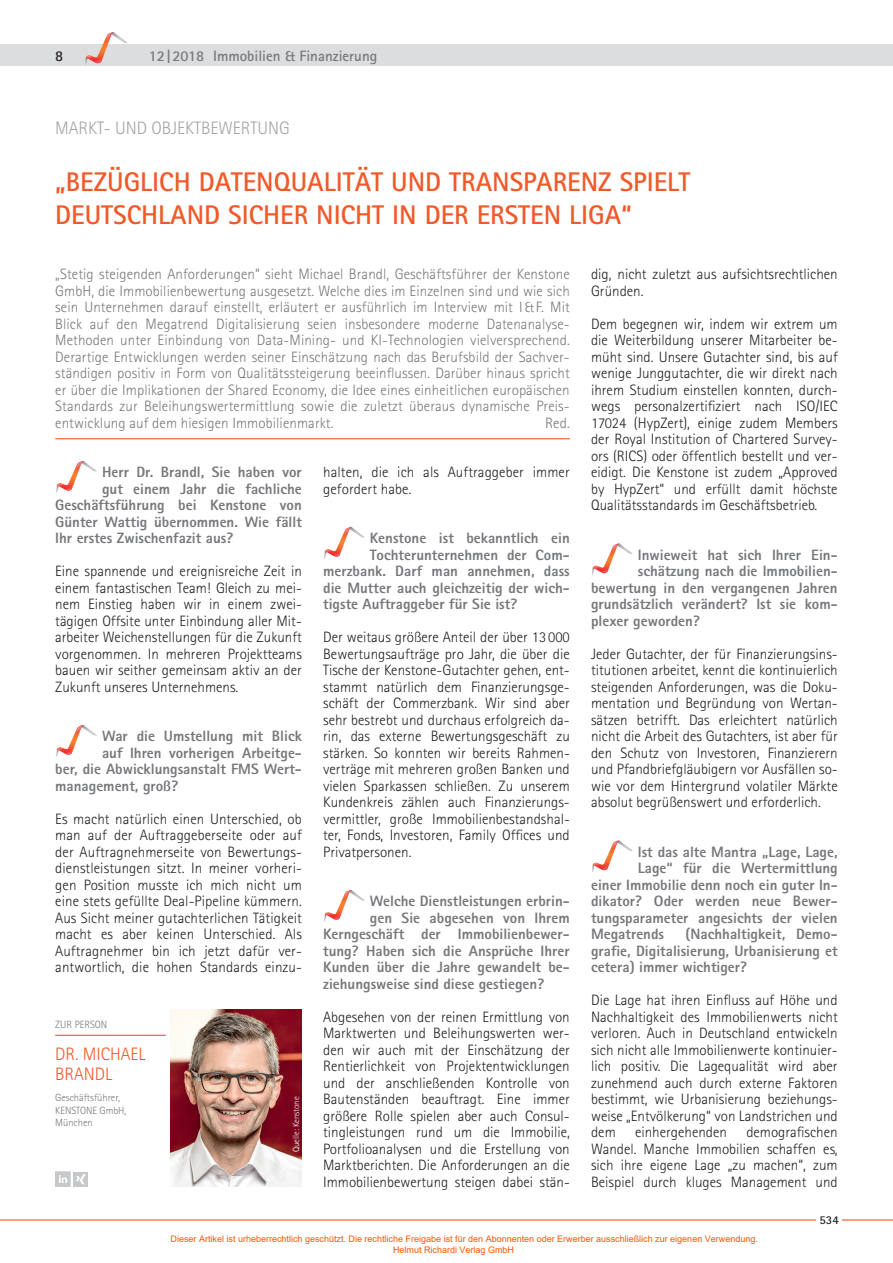
<style>
.page{position:relative;width:893px;height:1263px;background:#fff}
.page>*{position:absolute;margin:0;border:0;box-sizing:border-box;transform-origin:0 0}
.t1{font:700 27px/33px "Rotis Sans Serif";color:#f15929}
.t2{font:300 18px "Rotis Sans Serif";color:#a3a4a8}
.t3{font:300 18px/20.2px "Rotis Sans Serif";color:#f15929}
.t4{font:300 15px/16.5px "Rotis Sans Serif";color:#231f20;text-align:justify}
.t5{font:800 15px/16.5px "Rotis Sans Serif";color:#76787b;text-align:justify}
.t6{font:300 15px/16.5px "Rotis Sans Serif";letter-spacing:.005em;color:#76787b;text-align:justify}
.t7{font:700 15px "Rotis Sans Serif";color:#76787b}
.t8{font:700 15px "Rotis Sans Serif";color:#231f20}
.t9{font:700 12px "Rotis Sans Serif";color:#231f20}
.t10{font:300 10.5px/12.6px "Rotis Sans Serif";letter-spacing:-.005em;color:#76787b}
.t11{font:9px/10.8px "Arial";color:#ff5400}
.t12{font:300 9px "Rotis Sans Serif";letter-spacing:-.01em;color:#fff}
</style>
<div class="page">
<div style="left:0;top:45px;width:893px;height:21px;background:#dcdddf"></div>
<svg style="left:85px;top:32px;width:43px;height:33px"></svg>
<hr style="left:0;top:1219px;width:893px;height:1px;background:#f15929">
<div style="left:816px;top:1214px;width:26px;height:13px;background:#fff"></div>
<hr style="left:55px;top:438px;width:515px;height:1px;background:#f15929">
<svg style="left:56px;top:461px;width:41px;height:32px"></svg>
<svg style="left:56px;top:725px;width:41px;height:32px"></svg>
<svg style="left:324px;top:527px;width:41px;height:32px"></svg>
<svg style="left:324px;top:890px;width:41px;height:32px"></svg>
<svg style="left:592px;top:543px;width:41px;height:32px"></svg>
<svg style="left:592px;top:840px;width:41px;height:32px"></svg>
<img style="left:170px;top:1010px;width:132px;height:176px">
<hr style="left:55px;top:1035px;width:111px;height:1px;background:#f15929">
<div style="left:73px;top:1172px;width:15px;height:15px;background:#c7c8ca"></div>
<svg style="left:76px;top:1174px;width:10px;height:10px"></svg>
<svg style="left:55px;top:1172px;width:15px;height:15px"></svg>
<p class="t8" style="left:55px;top:46px;width:10px">8</p>
<p class="t7" style="left:149px;top:46px;width:230px">12|2018 Immobilien &amp; Finanzierung</p>
<p class="t2" style="left:55px;top:117px;width:236px">MARKT- UND OBJEKTBEWERTUNG</p>
<h1 class="t1" style="left:55px;top:165px;width:637px">„BEZÜGLICH DATENQUALITÄT UND TRANSPARENZ SPIELT<br>DEUTSCHLAND SICHER NICHT IN DER ERSTEN LIGA“</h1>
<p class="t6" style="left:55px;top:266px;width:516px">„Stetig steigenden Anforderungen“ sieht Michael Brandl, Geschäftsführer der Kenstone GmbH, die Immobilienbewertung ausgesetzt. Welche dies im Einzelnen sind und wie sich sein Unternehmen darauf einstellt, erläutert er ausführlich im Interview mit I&amp;F. Mit Blick auf den Megatrend Digitalisierung seien insbesondere moderne Datenanalyse-Methoden unter Einbindung von Data-Mining- und KI-Technologien vielversprechend.<br>Derartige Entwicklungen werden seiner Einschätzung nach das Berufsbild der Sachver&shy;ständigen positiv in Form von Qualitätssteigerung beeinflussen. Darüber hinaus spricht er über die Implikationen der Shared Economy, die Idee eines einheitlichen europäischen Standards zur Beleihungswertermittlung sowie die zuletzt überaus dynamische Preis&shy;entwicklung auf dem hiesigen Immobilienmarkt.</p>
<p class="t6" style="left:545px;top:414px;width:26px">Red.</p>
<p class="t5" style="left:102px;top:464px;width:201px">Herr Dr. Brandl, Sie haben vor</p>
<p class="t5" style="left:102px;top:480px;width:201px">gut einem Jahr die fachliche</p>
<p class="t5" style="left:55px;top:497px;width:248px">Geschäftsführung bei Kenstone von</p>
<p class="t5" style="left:55px;top:513px;width:248px">Günter Wattig übernommen. Wie fällt</p>
<p class="t5" style="left:55px;top:530px;width:180px">Ihr erstes Zwischenfazit aus?</p>
<p class="t4" style="left:55px;top:563px;width:248px">Eine spannende und ereignisreiche Zeit in einem fantastischen Team! Gleich zu mei&shy;nem Einstieg haben wir in einem zwei&shy;tägigen Offsite unter Einbindung aller Mit&shy;arbeiter Weichenstellungen für die Zukunft vorgenommen. In mehreren Projektteams bauen wir seither gemeinsam aktiv an der Zukunft unseres Unternehmens.</p>
<p class="t5" style="left:102px;top:728px;width:201px">War die Umstellung mit Blick</p>
<p class="t5" style="left:102px;top:744px;width:201px">auf Ihren vorherigen Arbeitge-</p>
<p class="t5" style="left:55px;top:761px;width:248px">ber, die Abwicklungsanstalt FMS Wert-</p>
<p class="t5" style="left:55px;top:777px;width:125px">management, groß?</p>
<p class="t4" style="left:55px;top:810px;width:248px">Es macht natürlich einen Unterschied, ob man auf der Auftraggeberseite oder auf der Auftragnehmerseite von Bewertungs&shy;dienstleistungen sitzt. In meiner vorheri&shy;gen Position musste ich mich nicht um eine stets gefüllte Deal-Pipeline kümmern.<br>Aus Sicht meiner gutachterlichen Tätigkeit macht es aber keinen Unterschied. Als Auftragnehmer bin ich jetzt dafür ver&shy;antwortlich, die hohen Standards einzu-</p>
<p class="t10" style="left:55px;top:1018px;width:54px">ZUR PERSON</p>
<p class="t3" style="left:55px;top:1043px;width:92px">DR. MICHAEL<br>BRANDL</p>
<p class="t10" style="left:55px;top:1091px;width:73px">Geschäftsführer,<br>KENSTONE GmbH,<br>München</p>
<p class="t12" style="left:291px;top:1152px;width:57px;rotate:-90deg">Quelle: Kenstone</p>
<p class="t4" style="left:323px;top:464px;width:248px">halten, die ich als Auftraggeber immer gefordert habe.</p>
<p class="t5" style="left:370px;top:530px;width:201px">Kenstone ist bekanntlich ein</p>
<p class="t5" style="left:370px;top:546px;width:201px">Tochterunternehmen der Com-</p>
<p class="t5" style="left:323px;top:563px;width:248px">merzbank. Darf man annehmen, dass</p>
<p class="t5" style="left:323px;top:579px;width:248px">die Mutter auch gleichzeitig der wich-</p>
<p class="t5" style="left:323px;top:596px;width:196px">tigste Auftraggeber für Sie ist?</p>
<p class="t4" style="left:323px;top:629px;width:248px">Der weitaus größere Anteil der über 13 000<br>Bewertungsaufträge pro Jahr, die über die Tische der Kenstone-Gutachter gehen, ent&shy;stammt natürlich dem Finanzierungsge&shy;schäft der Commerzbank. Wir sind aber sehr bestrebt und durchaus erfolgreich da&shy;rin, das externe Bewertungsgeschäft zu stärken. So konnten wir bereits Rahmen&shy;verträge mit mehreren großen Banken und vielen Sparkassen schließen. Zu unserem Kundenkreis zählen auch Finanzierungs&shy;vermittler, große Immobilienbestandshal&shy;ter, Fonds, Investoren, Family Offices und Privatpersonen.</p>
<p class="t5" style="left:370px;top:893px;width:201px">Welche Dienstleistungen erbrin-</p>
<p class="t5" style="left:370px;top:909px;width:201px">gen Sie abgesehen von Ihrem</p>
<p class="t5" style="left:323px;top:926px;width:248px">Kerngeschäft der Immobilienbewer-</p>
<p class="t5" style="left:323px;top:942px;width:248px">tung? Haben sich die Ansprüche Ihrer</p>
<p class="t5" style="left:323px;top:959px;width:248px">Kunden über die Jahre gewandelt be-</p>
<p class="t5" style="left:323px;top:975px;width:223px">ziehungsweise sind diese gestiegen?</p>
<p class="t4" style="left:323px;top:1008px;width:248px">Abgesehen von der reinen Ermittlung von Marktwerten und Beleihungswerten wer&shy;den wir auch mit der Einschätzung der Rentierlichkeit von Projektentwicklungen und der anschließenden Kontrolle von Bautenständen beauftragt. Eine immer größere Rolle spielen aber auch Consul&shy;tingleistungen rund um die Immobilie, Portfolioanalysen und die Erstellung von Marktberichten. Die Anforderungen an die Immobilienbewertung steigen dabei stän-</p>
<p class="t4" style="left:591px;top:266px;width:248px">dig, nicht zuletzt aus aufsichtsrechtlichen<br>Gründen.</p>
<p class="t4" style="left:591px;top:315px;width:248px">Dem begegnen wir, indem wir extrem um die Weiterbildung unserer Mitarbeiter be&shy;müht sind. Unsere Gutachter sind, bis auf wenige Junggutachter, die wir direkt nach ihrem Studium einstellen konnten, durch&shy;wegs personalzertifiziert nach ISO/IEC 17024 (HypZert), einige zudem Members der Royal Institution of Chartered Survey&shy;ors (RICS) oder öffentlich bestellt und ver&shy;eidigt. Die Kenstone ist zudem „Approved by HypZert“ und erfüllt damit höchste Qualitätsstandards im Geschäftsbetrieb.</p>
<p class="t5" style="left:638px;top:546px;width:201px">Inwieweit hat sich Ihrer Ein-</p>
<p class="t5" style="left:638px;top:563px;width:201px">schätzung nach die Immobilien-</p>
<p class="t5" style="left:591px;top:579px;width:248px">bewertung in den vergangenen Jahren</p>
<p class="t5" style="left:591px;top:596px;width:248px">grundsätzlich verändert? Ist sie kom-</p>
<p class="t5" style="left:591px;top:612px;width:110px">plexer geworden?</p>
<p class="t4" style="left:591px;top:645px;width:248px">Jeder Gutachter, der für Finanzierungsins&shy;titutionen arbeitet, kennt die kontinuierlich steigenden Anforderungen, was die Doku&shy;mentation und Begründung von Wertan&shy;sätzen betrifft. Das erleichtert natürlich nicht die Arbeit des Gutachters, ist aber für den Schutz von Investoren, Finanzierern und Pfandbriefgläubigern vor Ausfällen so&shy;wie vor dem Hintergrund volatiler Märkte absolut begrüßenswert und erforderlich.</p>
<p class="t5" style="left:638px;top:843px;width:201px">Ist das alte Mantra „Lage, Lage,</p>
<p class="t5" style="left:638px;top:860px;width:201px">Lage“ für die Wertermittlung</p>
<p class="t5" style="left:591px;top:876px;width:248px">einer Immobilie denn noch ein guter In-</p>
<p class="t5" style="left:591px;top:893px;width:248px">dikator? Oder werden neue Bewer-</p>
<p class="t5" style="left:591px;top:909px;width:248px">tungsparameter angesichts der vielen</p>
<p class="t5" style="left:591px;top:926px;width:75px">Megatrends</p>
<p class="t5" style="left:591px;top:926px;width:248px;text-indent:95px">(Nachhaltigkeit, Demo&shy;grafie, Digitalisierung, Urbanisierung et cetera) immer wichtiger?</p>
<p class="t4" style="left:591px;top:992px;width:248px">Die Lage hat ihren Einfluss auf Höhe und Nachhaltigkeit des Immobilienwerts nicht verloren. Auch in Deutschland entwickeln sich nicht alle Immobilienwerte kontinuier&shy;lich positiv. Die Lagequalität wird aber zunehmend auch durch externe Faktoren bestimmt, wie Urbanisierung beziehungs&shy;weise „Entvölkerung“ von Landstrichen und dem</p>
<p class="t4" style="left:591px;top:1124px;width:248px;text-indent:155px">demografischen Wandel. Manche Immobilien schaffen es, sich ihre eigene Lage „zu machen“, zum Beispiel durch kluges Management und</p>
<p class="t4" style="left:635px;top:1124px;width:93px">einhergehenden</p>
<p class="t9" style="left:819px;top:1212px;width:21px">534</p>
<p class="t11" style="left:393px;top:1233px;width:366px;text-indent:-223px">Dieser Artikel ist urheberrechtlich geschützt. Die rechtliche Freigabe ist für den Abonnenten oder Erwerber ausschließlich zur eigenen Verwendung.<br>Helmut Richardi Verlag GmbH</p>
</div>
